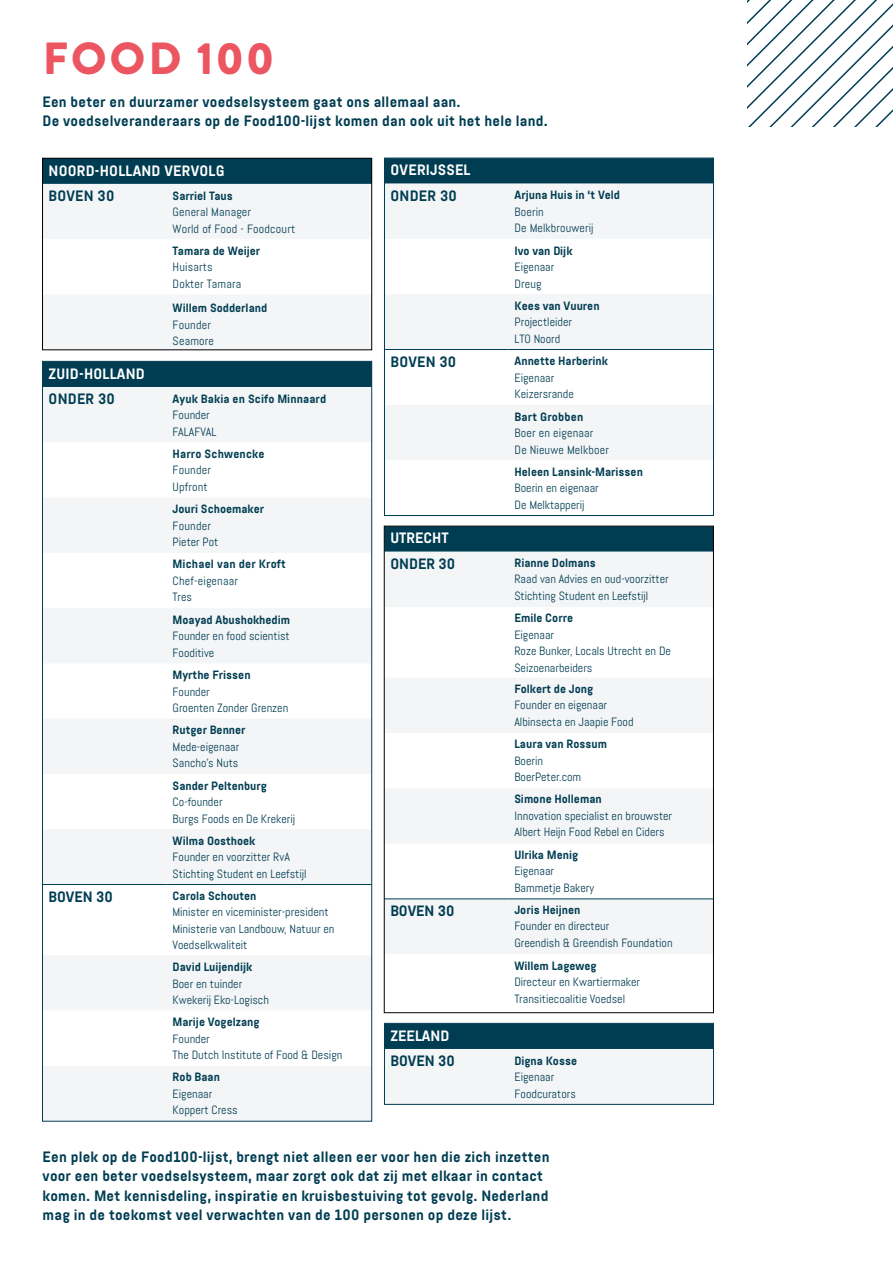
<style>
.page{position:relative;width:893px;height:1263px;background:#fff}
.page>*{position:absolute;margin:0;border:0;box-sizing:border-box;transform-origin:0 0}
.t1{font:900 45px "Brandon Grotesque";letter-spacing:.07em;color:#eb5660}
.t2{font:700 15px/19.5px "Abel Pro";letter-spacing:.015em;color:#003d52}
.t3{font:700 15px "Abel Pro";letter-spacing:.015em;color:#fff}
.t4{font:12px/16.5px "Abel Pro";color:#003d52}
.t5{font:700 12px/16.5px "Abel Pro";letter-spacing:.01em;color:#003d52}
.s1{font-weight:400}
.s2{font-weight:700}
</style>
<div class="page">
<div style="left:43px;top:158px;width:329px;height:26px;background:#003d52"></div>
<svg style="left:44px;top:184px;width:326px;height:164px;fill:#f4f5f7"></svg>
<div style="left:42px;top:158px;width:330px;height:192px;border:1px solid #000"></div>
<div style="left:44px;top:363px;width:326px;height:24px;background:#003d52"></div>
<svg style="left:44px;top:387px;width:326px;height:732px;fill:#f4f5f7"></svg>
<svg style="left:44px;top:1010px;width:326px;height:56px"></svg>
<hr style="left:43px;top:884px;width:124px;height:1px;background:#003d52">
<hr style="left:167px;top:884px;width:205px;height:1px;background:#003d52">
<div style="left:386px;top:160px;width:326px;height:24px;background:#003d52"></div>
<svg style="left:386px;top:184px;width:326px;height:165px;fill:#f4f5f7"></svg>
<div style="left:386px;top:405px;width:326px;height:55px;background:#f4f5f7"></div>
<hr style="left:385px;top:349px;width:124px;height:1px;background:#003d52">
<hr style="left:509px;top:349px;width:205px;height:1px;background:#003d52">
<div style="left:384px;top:158px;width:330px;height:358px;border:1px solid #003d52"></div>
<svg style="left:386px;top:1025px;width:326px;height:77px"></svg>
<div style="left:384px;top:1023px;width:330px;height:81px;border:1px solid #003d52"></div>
<div style="left:386px;top:528px;width:326px;height:24px;background:#003d52"></div>
<svg style="left:386px;top:552px;width:326px;height:402px;fill:#f4f5f7"></svg>
<hr style="left:384px;top:899px;width:124px;height:1px;background:#003d52">
<hr style="left:508px;top:899px;width:206px;height:1px;background:#003d52">
<div style="left:384px;top:526px;width:330px;height:487px;border:1px solid #000"></div>
<svg style="left:748px;top:0;width:145px;height:126px"></svg>
<p class="t1" style="left:43px;top:27px;width:233px">FOOD 100</p>
<p class="t2" style="left:43px;top:92px;width:507px">Een beter en duurzamer voedselsysteem gaat ons allemaal aan.<br>De voedselveranderaars op de Food100-lijst komen dan ook uit het hele land.</p>
<p class="t3" style="left:49px;top:160px;width:177px">NOORD-HOLLAND VERVOLG</p>
<p class="t2" style="left:49px;top:186px;width:67px">BOVEN 30</p>
<p class="t5" style="left:173px;top:187px;width:62px">Sarriel Taus</p>
<p class="t4" style="left:173px;top:204px;width:80px">General Manager</p>
<p class="t4" style="left:173px;top:220px;width:124px">World of Food - Foodcourt</p>
<p class="t5" style="left:173px;top:243px;width:89px">Tamara de Weijer</p>
<p class="t4" style="left:173px;top:259px;width:42px">Huisarts</p>
<p class="t4" style="left:173px;top:275px;width:70px">Dokter Tamara</p>
<p class="t5" style="left:173px;top:300px;width:96px">Willem Sodderland</p>
<p class="t4" style="left:173px;top:316px;width:40px">Founder</p>
<p class="t4" style="left:173px;top:333px;width:43px">Seamore</p>
<p class="t3" style="left:49px;top:363px;width:98px">ZUID-HOLLAND</p>
<p class="t2" style="left:49px;top:389px;width:68px">ONDER 30</p>
<p class="t5" style="left:173px;top:390px;width:155px">Ayuk Bakia en Scifo Minnaard<br><span class="s1">Founder<br>FALAFVAL</span></p>
<p class="t5" style="left:173px;top:446px;width:93px">Harro Schwencke<br><span class="s1">Founder<br>Upfront</span></p>
<p class="t4" style="left:173px;top:501px;width:93px"><span class="s2">Jouri Schoemaker<br></span>Founder<br>Pieter Pot</p>
<p class="t5" style="left:173px;top:556px;width:115px">Michael van der Kroft<br><span class="s1">Chef-eigenaar<br>Tres</span></p>
<p class="t4" style="left:173px;top:611px;width:119px;text-align:justify"><span class="s2">Moayad Abushokhedim </span>Founder en food scientist Fooditive</p>
<p class="t4" style="left:173px;top:667px;width:117px"><span class="s2">Myrthe Frissen<br></span>Founder<br>Groenten Zonder Grenzen</p>
<p class="t4" style="left:173px;top:722px;width:74px"><span class="s2">Rutger Benner<br></span>Mede-eigenaar<br>Sancho’s Nuts</p>
<p class="t4" style="left:173px;top:777px;width:124px"><span class="s2">Sander Peltenburg<br></span>Co-founder<br>Burgs Foods en De Krekerij</p>
<p class="t4" style="left:173px;top:832px;width:135px"><span class="s2">Wilma Oosthoek<br></span>Founder en voorzitter RvA<br>Stichting Student en Leefstijl</p>
<p class="t2" style="left:49px;top:887px;width:66px">BOVEN 30</p>
<p class="t4" style="left:173px;top:887px;width:163px"><span class="s2">Carola Schouten<br></span>Minister en viceminister-president<br>Ministerie van Landbouw, Natuur en<br>Voedselkwaliteit</p>
<p class="t4" style="left:173px;top:959px;width:98px"><span class="s2">David Luijendijk<br></span>Boer en tuinder<br>Kwekerij Eko-Logisch</p>
<p class="t4" style="left:173px;top:1014px;width:171px"><span class="s2">Marije Vogelzang<br></span>Founder<br>The Dutch Institute of Food &amp; Design</p>
<p class="t4" style="left:173px;top:1069px;width:67px"><span class="s2">Rob Baan<br></span>Eigenaar<br>Koppert Cress</p>
<p class="t3" style="left:391px;top:160px;width:81px">OVERIJSSEL</p>
<p class="t2" style="left:391px;top:186px;width:68px">ONDER 30</p>
<p class="t4" style="left:515px;top:187px;width:107px"><span class="s2">Arjuna Huis in ‘t Veld<br></span>Boerin<br>De Melkbrouwerij</p>
<p class="t4" style="left:515px;top:242px;width:59px"><span class="s2">Ivo van Dijk<br></span>Eigenaar<br>Dreug</p>
<p class="t4" style="left:515px;top:297px;width:87px"><span class="s2">Kees van Vuuren<br></span>Projectleider<br>LTO Noord</p>
<p class="t2" style="left:391px;top:352px;width:67px">BOVEN 30</p>
<p class="t4" style="left:515px;top:353px;width:95px"><span class="s2">Annette Harberink<br></span>Eigenaar<br>Keizersrande</p>
<p class="t4" style="left:515px;top:408px;width:96px"><span class="s2">Bart Grobben<br></span>Boer en eigenaar<br>De Nieuwe Melkboer</p>
<p class="t4" style="left:515px;top:463px;width:130px"><span class="s2">Heleen Lansink-Marissen<br></span>Boerin en eigenaar<br>De Melktapperij</p>
<p class="t3" style="left:390px;top:528px;width:60px">UTRECHT</p>
<p class="t2" style="left:390px;top:554px;width:66px">ONDER 30</p>
<p class="t4" style="left:514px;top:554px;width:156px"><span class="s2">Rianne Dolmans<br></span>Raad van Advies en oud-voorzitter<br>Stichting Student en Leefstijl</p>
<p class="t4" style="left:514px;top:610px;width:158px"><span class="s2">Emile Corre<br></span>Eigenaar<br>Roze Bunker, Locals Utrecht en De<br>Seizoenarbeiders</p>
<p class="t4" style="left:514px;top:680px;width:121px"><span class="s2">Folkert de Jong<br></span>Founder en eigenaar<br>Albinsecta en Jaapie Food</p>
<p class="t4" style="left:514px;top:736px;width:94px"><span class="s2">Laura van Rossum<br></span>Boerin<br>BoerPeter.com</p>
<p class="t4" style="left:514px;top:791px;width:159px"><span class="s2">Simone Holleman<br></span>Innovation specialist en brouwster<br>Albert Heijn Food Rebel en Ciders</p>
<p class="t4" style="left:514px;top:846px;width:81px"><span class="s2">Ulrika Menig<br></span>Eigenaar<br>Bammetje Bakery</p>
<p class="t2" style="left:390px;top:901px;width:66px">BOVEN 30</p>
<p class="t4" style="left:514px;top:901px;width:160px"><span class="s2">Joris Heijnen<br></span>Founder en directeur<br>Greendish &amp; Greendish Foundation</p>
<p class="t4" style="left:514px;top:957px;width:127px"><span class="s2">Willem Lageweg<br></span>Directeur en Kwartiermaker<br>Transitiecoalitie Voedsel</p>
<p class="t3" style="left:391px;top:1025px;width:60px">ZEELAND</p>
<p class="t2" style="left:391px;top:1051px;width:66px">BOVEN 30</p>
<p class="t4" style="left:515px;top:1052px;width:64px"><span class="s2">Digna Kosse<br></span>Eigenaar<br>Foodcurators</p>
<p class="t2" style="left:43px;top:1147px;width:508px">Een plek op de Food100-lijst, brengt niet alleen eer voor hen die zich inzetten voor een beter voedselsysteem, maar zorgt ook dat zij met elkaar in contact komen. Met kennisdeling, inspiratie en kruisbestuiving tot gevolg. Nederland mag in de toekomst veel verwachten van de 100 personen op deze lijst.</p>
</div>
